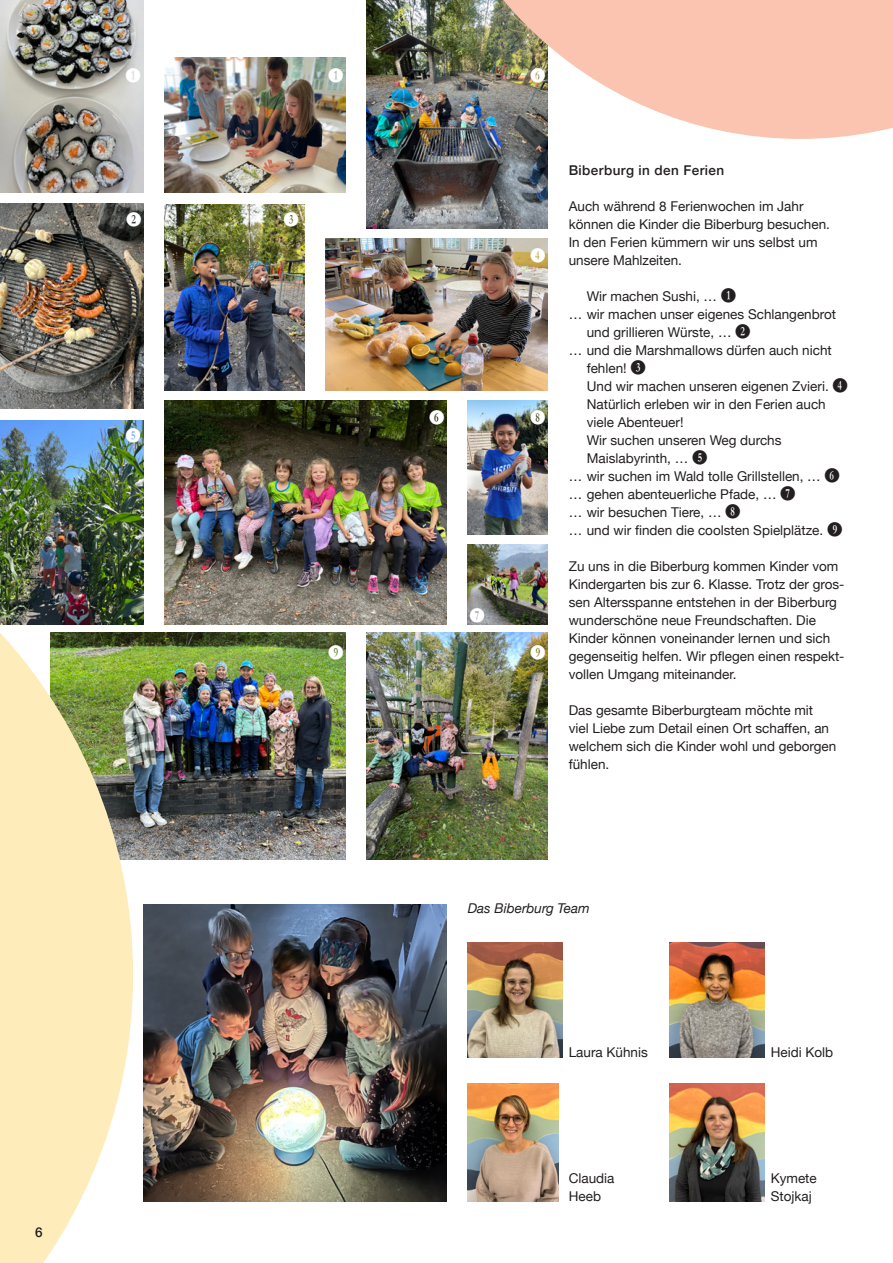
<style>
.page{position:relative;width:893px;height:1263px;background:#fff}
.page>*{position:absolute;margin:0;border:0;box-sizing:border-box;transform-origin:0 0}
.t1{font:13.5px/18px "Helvetica Neue";color:#231f20}
.t2{font:500 13.5px "Helvetica Neue";letter-spacing:.03em;color:#231f20}
.t3{font:italic 13.5px "Helvetica Neue";color:#231f20}
.t4{font:13.5px "Numberpile";color:#fff}
.s1{font-family:"Numberpile"}
</style>
<div class="page">
<img style="left:0;top:0;width:144px;height:193px">
<img style="left:165px;top:57px;width:180px;height:136px">
<img style="left:367px;top:0;width:180px;height:229px">
<img style="left:0;top:203px;width:144px;height:206px">
<img style="left:165px;top:204px;width:140px;height:187px">
<img style="left:326px;top:239px;width:221px;height:152px">
<img style="left:0;top:420px;width:144px;height:205px">
<img style="left:165px;top:401px;width:281px;height:224px">
<img style="left:468px;top:544px;width:79px;height:81px">
<img style="left:468px;top:401px;width:79px;height:134px">
<img style="left:367px;top:632px;width:180px;height:227px">
<img style="left:133px;top:632px;width:212px;height:227px">
<img style="left:144px;top:904px;width:302px;height:297px">
<img style="left:0;top:468px;width:133px;height:795px">
<img style="left:468px;top:942px;width:94px;height:115px">
<img style="left:670px;top:942px;width:94px;height:115px">
<img style="left:468px;top:1084px;width:90px;height:117px">
<img style="left:670px;top:1084px;width:94px;height:117px">
<img style="left:413px;top:0;width:480px;height:139px">
<p class="t4" style="left:125px;top:69px;width:17px">B</p>
<p class="t4" style="left:126px;top:213px;width:17px">C</p>
<p class="t4" style="left:125px;top:429px;width:17px">F</p>
<p class="t2" style="left:35px;top:1221px;width:9px">6</p>
<p class="t4" style="left:328px;top:69px;width:17px">B</p>
<p class="t4" style="left:530px;top:69px;width:17px">G</p>
<p class="t4" style="left:283px;top:213px;width:17px">D</p>
<p class="t4" style="left:530px;top:249px;width:17px">E</p>
<p class="t4" style="left:429px;top:411px;width:17px">G</p>
<p class="t4" style="left:530px;top:411px;width:17px">I</p>
<p class="t4" style="left:470px;top:609px;width:17px">H</p>
<p class="t4" style="left:328px;top:645px;width:17px">J</p>
<p class="t4" style="left:530px;top:645px;width:17px">J</p>
<p class="t2" style="left:569px;top:159px;width:157px">Biberburg in den Ferien</p>
<p class="t1" style="left:569px;top:198px;width:263px">Auch während 8 Ferienwochen im Jahr können die Kinder die Biberburg besuchen.<br>In den Ferien kümmern wir uns selbst um unsere Mahlzeiten.</p>
<p class="t1" style="left:587px;top:288px;width:151px">Wir machen Sushi, … <span class="s1">B</span></p>
<p class="t1" style="left:569px;top:306px;width:269px">… wir machen unser eigenes Schlangenbrot</p>
<p class="t1" style="left:587px;top:324px;width:166px">und grillieren Würste, … <span class="s1">C</span></p>
<p class="t1" style="left:569px;top:342px;width:265px">… und die Marshmallows dürfen auch nicht</p>
<p class="t1" style="left:587px;top:360px;width:61px">fehlen! <span class="s1">D</span></p>
<p class="t1" style="left:587px;top:378px;width:263px">Und wir machen unseren eigenen Zvieri. <span class="s1">E</span></p>
<p class="t1" style="left:587px;top:396px;width:241px">Natürlich erleben wir in den Ferien auch</p>
<p class="t1" style="left:587px;top:414px;width:98px">viele Abenteuer!</p>
<p class="t1" style="left:587px;top:432px;width:196px">Wir suchen unseren Weg durchs</p>
<p class="t1" style="left:587px;top:450px;width:122px">Maislabyrinth, … <span class="s1">F</span></p>
<p class="t1" style="left:569px;top:468px;width:273px">… wir suchen im Wald tolle Grillstellen, … <span class="s1">G</span></p>
<p class="t1" style="left:569px;top:486px;width:229px">… gehen abenteuerliche Pfade, … <span class="s1">H</span></p>
<p class="t1" style="left:569px;top:504px;width:174px">… wir besuchen Tiere, … <span class="s1">I</span></p>
<p class="t1" style="left:569px;top:522px;width:275px">… und wir finden die coolsten Spielplätze. <span class="s1">J</span></p>
<p class="t1" style="left:569px;top:558px;width:277px">Zu uns in die Biberburg kommen Kinder vom Kindergarten bis zur 6. Klasse. Trotz der gros&shy;sen Altersspanne entstehen in der Biberburg wunderschöne neue Freundschaften. Die Kinder können voneinander lernen und sich gegenseitig helfen. Wir pflegen einen respekt&shy;vollen Umgang miteinander.</p>
<p class="t1" style="left:569px;top:702px;width:269px">Das gesamte Biberburgteam möchte mit viel Liebe zum Detail einen Ort schaffen, an welchem sich die Kinder wohl und geborgen fühlen.</p>
<p class="t3" style="left:468px;top:898px;width:123px">Das Biberburg Team</p>
<p class="t1" style="left:569px;top:1044px;width:81px">Laura Kühnis</p>
<p class="t1" style="left:771px;top:1044px;width:64px">Heidi Kolb</p>
<p class="t1" style="left:569px;top:1170px;width:47px">Claudia<br>Heeb</p>
<p class="t1" style="left:771px;top:1170px;width:48px">Kymete<br>Stojkaj</p>
</div>
